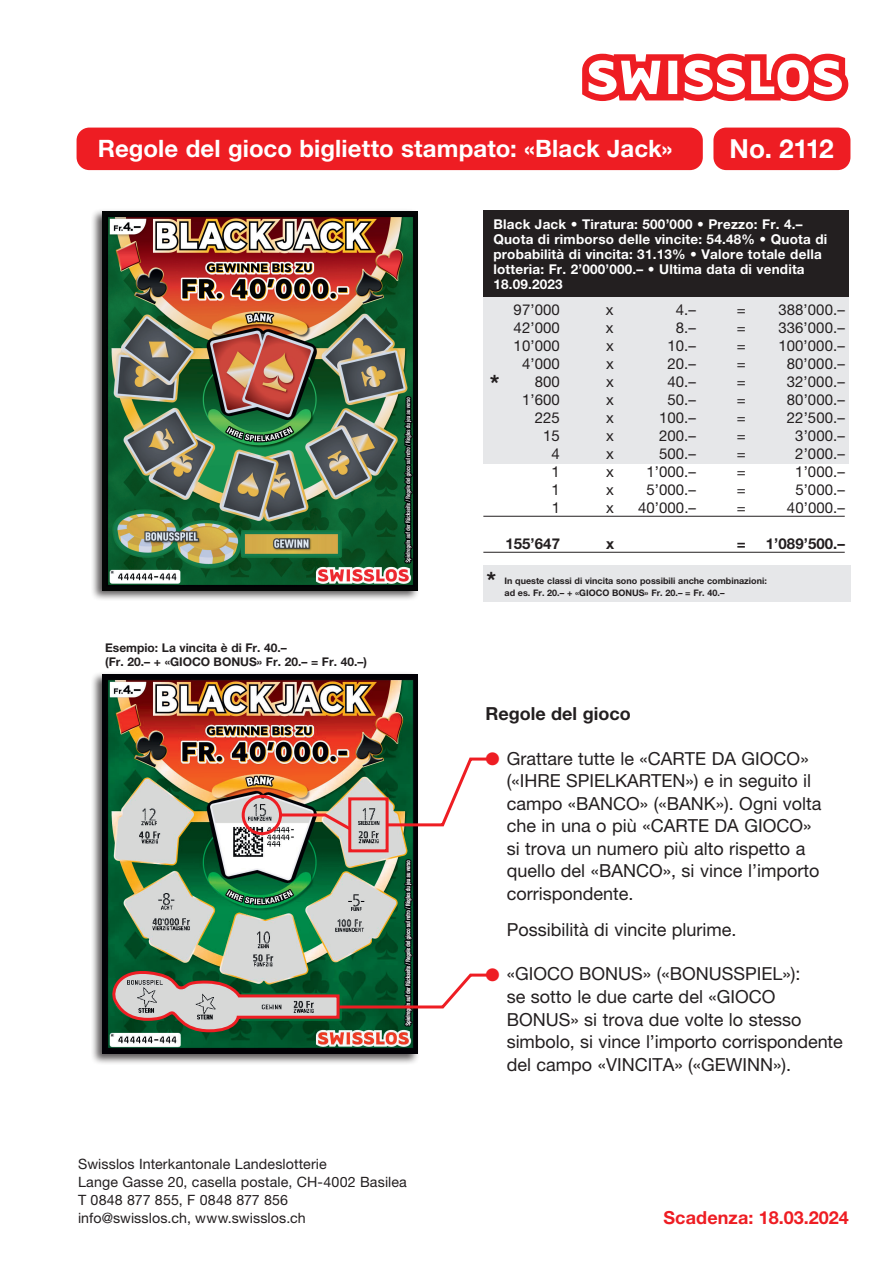
<style>
.page{position:relative;width:893px;height:1263px;background:#fff}
.page>*{position:absolute;margin:0;border:0;box-sizing:border-box;transform-origin:0 0}
.t1{font:700 26.25px "Helvetica Neue LT Std";letter-spacing:-.03em;color:#fff}
.t2{font:700 24px "Helvetica Neue LT Std";letter-spacing:.005em;color:#fff}
.t3{font:700 24px "Helvetica Neue LT Std";color:#231f20}
.t4{font:18px/22.5px "Helvetica Neue LT Std";color:#231f20}
.t5{font:700 18px "Helvetica Neue LT Std";letter-spacing:.005em;color:#ee1d23}
.t6{font:700 18px "Helvetica Neue LT Std";color:#231f20}
.t7{font:15px "Helvetica Neue LT Std";letter-spacing:.005em;color:#231f20}
.t8{font:700 15px "Helvetica Neue LT Std";letter-spacing:.005em;color:#231f20}
.t9{font:14.25px/18px "Helvetica Neue LT Std";letter-spacing:.005em;color:#231f20}
.t10{font:700 13.5px/15px "Helvetica Neue LT Std";letter-spacing:.015em;color:#fff}
.t11{font:700 12px/13.5px "Helvetica Neue LT Std";color:#231f20}
.t12{font:700 9px/12px "Helvetica Neue LT Std";color:#231f20}
.s1{color:#ee1d23}
.s2{color:#242021}
</style>
<div class="page">
<div style="left:483px;top:290px;width:366px;height:173px;background:#e6e7e9"></div>
<hr style="left:483px;top:516px;width:362px;height:1px;background:#231f20">
<hr style="left:483px;top:552px;width:362px;height:1px;background:#231f20">
<div style="left:483px;top:210px;width:366px;height:87px;background:#231f20"></div>
<div style="left:483px;top:566px;width:367px;height:36px;background:#e6e7e9"></div>
<div style="left:91px;top:672px;width:330px;height:393px;background:#231f20;opacity:.75"></div>
<img style="left:102px;top:674px;width:316px;height:379px">
<div style="left:91px;top:209px;width:330px;height:393px;background:#231f20;opacity:.75"></div>
<img style="left:102px;top:211px;width:316px;height:379px">
<div style="left:242px;top:795px;width:40px;height:40px;border:3px solid #ee1d23;border-radius:50%"></div>
<div style="left:77px;top:128px;width:626px;height:42px;background:#ee1d23;border-radius:13px"></div>
<svg style="left:582px;top:54px;width:266px;height:47px"></svg>
<div style="left:713px;top:128px;width:137px;height:42px;background:#ee1d23;border-radius:13px"></div>
<svg style="left:111px;top:966px;width:382px;height:68px"></svg>
<svg style="left:277px;top:756px;width:216px;height:98px"></svg>
<h2 class="t2" style="left:98px;top:134px;width:576px">Regole del gioco biglietto stampato: «Black Jack»</h2>
<h1 class="t1" style="left:729px;top:133px;width:106px">No. 2112</h1>
<p class="t11" style="left:105px;top:641px;width:263px">Esempio: La vincita è di Fr. 40.–<br>(Fr. 20.– + «GIOCO BONUS» Fr. 20.– = Fr. 40.–)</p>
<p class="t9" style="left:78px;top:1154px;width:330px">Swisslos Interkantonale Landeslotterie<br>Lange Gasse 20, casella postale, CH-4002 Basilea T 0848 877 855, F 0848 877 856<br>info@swisslos.ch, www.swisslos.ch</p>
<p class="t10" style="left:493px;top:217px;width:335px">Black Jack • Tiratura: 500’000 • Prezzo: Fr. 4.– Quota di rimborso delle vincite: 54.48% • Quota di probabilità di vincita: 31.13% • Valore totale della lotteria: Fr. 2’000’000.– • Ultima data di vendita 18.09.2023</p>
<p class="t7" style="left:514px;top:300px;width:48px">97’000</p>
<p class="t7" style="left:606px;top:300px;width:9px">x</p>
<p class="t7" style="left:676px;top:300px;width:22px">4.–</p>
<p class="t7" style="left:737px;top:300px;width:10px">=</p>
<p class="t7" style="left:778px;top:300px;width:68px">388’000.–</p>
<p class="t7" style="left:514px;top:318px;width:48px">42’000</p>
<p class="t7" style="left:606px;top:318px;width:9px">x</p>
<p class="t7" style="left:676px;top:318px;width:22px">8.–</p>
<p class="t7" style="left:737px;top:318px;width:10px">=</p>
<p class="t7" style="left:778px;top:318px;width:68px">336’000.–</p>
<p class="t7" style="left:514px;top:336px;width:48px">10’000</p>
<p class="t7" style="left:606px;top:336px;width:9px">x</p>
<p class="t7" style="left:667px;top:336px;width:30px">10.–</p>
<p class="t7" style="left:737px;top:336px;width:10px">=</p>
<p class="t7" style="left:778px;top:336px;width:68px">100’000.–</p>
<p class="t7" style="left:522px;top:354px;width:39px">4’000</p>
<p class="t7" style="left:606px;top:354px;width:9px">x</p>
<p class="t7" style="left:667px;top:354px;width:30px">20.–</p>
<p class="t7" style="left:737px;top:354px;width:10px">=</p>
<p class="t7" style="left:787px;top:354px;width:60px">80’000.–</p>
<p class="t7" style="left:535px;top:372px;width:27px">800</p>
<p class="t7" style="left:606px;top:372px;width:9px">x</p>
<p class="t7" style="left:667px;top:372px;width:30px">40.–</p>
<p class="t7" style="left:737px;top:372px;width:10px">=</p>
<p class="t7" style="left:787px;top:372px;width:60px">32’000.–</p>
<p class="t7" style="left:522px;top:390px;width:39px">1’600</p>
<p class="t7" style="left:606px;top:390px;width:9px">x</p>
<p class="t7" style="left:667px;top:390px;width:30px">50.–</p>
<p class="t7" style="left:737px;top:390px;width:10px">=</p>
<p class="t7" style="left:787px;top:390px;width:60px">80’000.–</p>
<p class="t7" style="left:535px;top:408px;width:27px">225</p>
<p class="t7" style="left:606px;top:408px;width:9px">x</p>
<p class="t7" style="left:659px;top:408px;width:38px">100.–</p>
<p class="t7" style="left:737px;top:408px;width:10px">=</p>
<p class="t7" style="left:787px;top:408px;width:60px">22’500.–</p>
<p class="t7" style="left:543px;top:426px;width:18px">15</p>
<p class="t7" style="left:606px;top:426px;width:9px">x</p>
<p class="t7" style="left:659px;top:426px;width:38px">200.–</p>
<p class="t7" style="left:737px;top:426px;width:10px">=</p>
<p class="t7" style="left:795px;top:426px;width:51px">3’000.–</p>
<p class="t7" style="left:552px;top:444px;width:10px">4</p>
<p class="t7" style="left:606px;top:444px;width:9px">x</p>
<p class="t7" style="left:659px;top:444px;width:38px">500.–</p>
<p class="t7" style="left:737px;top:444px;width:10px">=</p>
<p class="t7" style="left:795px;top:444px;width:51px">2’000.–</p>
<p class="t7" style="left:552px;top:462px;width:10px">1</p>
<p class="t7" style="left:606px;top:462px;width:9px">x</p>
<p class="t7" style="left:646px;top:462px;width:51px">1’000.–</p>
<p class="t7" style="left:737px;top:462px;width:10px">=</p>
<p class="t7" style="left:795px;top:462px;width:51px">1’000.–</p>
<p class="t7" style="left:552px;top:480px;width:10px">1</p>
<p class="t7" style="left:606px;top:480px;width:9px">x</p>
<p class="t7" style="left:646px;top:480px;width:51px">5’000.–</p>
<p class="t7" style="left:737px;top:480px;width:10px">=</p>
<p class="t7" style="left:795px;top:480px;width:51px">5’000.–</p>
<p class="t7" style="left:552px;top:498px;width:10px">1</p>
<p class="t7" style="left:606px;top:498px;width:9px">x</p>
<p class="t7" style="left:638px;top:498px;width:60px">40’000.–</p>
<p class="t7" style="left:737px;top:498px;width:10px">=</p>
<p class="t7" style="left:787px;top:498px;width:60px">40’000.–</p>
<p class="t8" style="left:505px;top:534px;width:56px">155’647</p>
<p class="t8" style="left:606px;top:534px;width:10px">x</p>
<p class="t8" style="left:737px;top:534px;width:10px">=</p>
<p class="t8" style="left:766px;top:534px;width:81px">1’089’500.–</p>
<h2 class="t3" style="left:486px;top:566px;width:11px">*</h2>
<p class="t12" style="left:504px;top:575px;width:264px">In queste classi di vincita sono possibili anche combinazioni: ad es. Fr. 20.– + «GIOCO BONUS» Fr. 20.– = Fr. 40.–</p>
<h2 class="t3" style="left:490px;top:369px;width:11px">*</h2>
<p class="t6" style="left:485px;top:702px;width:147px">Regole del gioco</p>
<p class="t4" style="left:507px;top:747px;width:316px;text-indent:-21px"><span class="s1">●</span> Grattare tutte le «CARTE DA GIOCO» («IHRE SPIELKARTEN») e in seguito il campo «BANCO» («BANK»). Ogni volta che in una o più «CARTE DA GIOCO» si trova un numero più alto rispetto a quello del «BANCO», si vince l’importo corrispondente.</p>
<p class="t4" style="left:507px;top:918px;width:231px">Possibilità di vincite plurime.</p>
<p class="t4" style="left:507px;top:962px;width:338px;text-indent:-21px"><span class="s1">●</span> <span class="s2">«GIOCO BONUS» («BONUSSPIEL»):<br></span>se sotto le due carte del «GIOCO BONUS» si trova due volte lo stesso simbolo, si vince l’importo corrispondente del campo «VINCITA» («GEWINN»).</p>
<p class="t5" style="left:663px;top:1206px;width:187px">Scadenza: 18.03.2024</p>
</div>
